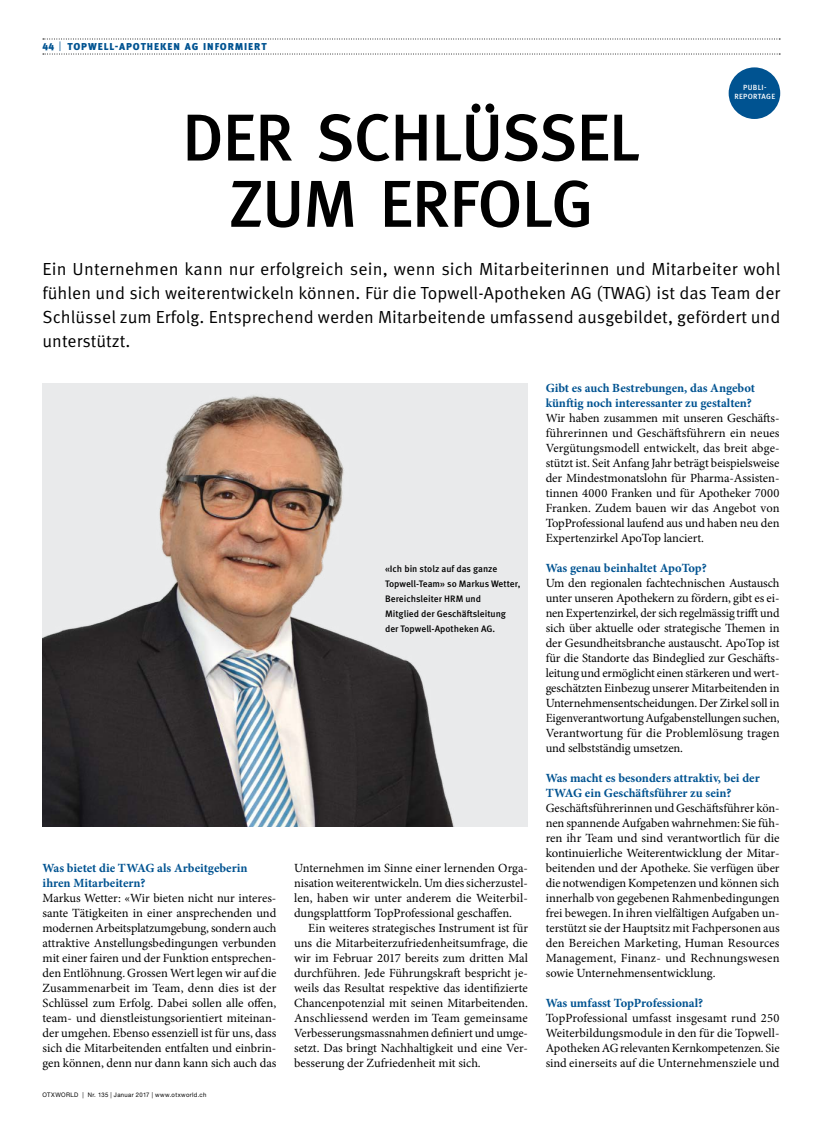
<style>
.page{position:relative;width:815px;height:1134px;background:#fff}
.page>*{position:absolute;margin:0;border:0;box-sizing:border-box;transform-origin:0 0}
.t1{font:500 66.25px/66.2px "Meta OT";letter-spacing:-.02em;color:#000;text-align:center}
.t2{font:17.5px/23.8px "Meta OT Norm";letter-spacing:.005em;color:#000;text-align:justify}
.t3{font:12.5px/15px "Minion Pro";color:#000;text-align:justify}
.t4{font:700 12.5px/15px "Minion Pro";color:#005391}
.t5{font:900 10px "Meta OT";letter-spacing:.09em;color:#005391}
.t6{font:500 9.38px/15px "Meta OT";color:#000}
.t7{font:500 7.5px/9px "Meta OT";letter-spacing:.04em;color:#fff;text-align:center}
.t8{font:6.25px "Helvetica Neue LT Pro";letter-spacing:.065em;color:#000;scale:.95 1}
.s1{font-family:"Meta OT Norm";font-weight:400}
</style>
<div class="page">
<svg style="left:43px;top:54px;width:737px;height:1px"></svg>
<svg style="left:43px;top:39px;width:737px;height:1px"></svg>
<div style="left:729px;top:67px;width:51px;height:52px;background:#005391;border-radius:50%"></div>
<img style="left:43px;top:383px;width:485px;height:444px">
<p class="t5" style="left:43px;top:41px;width:20px">44 <span class="s1">|</span></p>
<p class="t5" style="left:67px;top:41px;width:201px">TOPWELL-APOTHEKEN AG INFORMIERT</p>
<h1 class="t1" style="left:182px;top:107px;width:460px">DER SCHLÜSSEL<br>ZUM ERFOLG</h1>
<p class="t7" style="left:734px;top:83px;width:42px">PUBLI-<br>REPORTAGE</p>
<p class="t2" style="left:43px;top:258px;width:739px">Ein Unternehmen kann nur erfolgreich sein, wenn sich Mitarbeiterinnen und Mitarbeiter wohl fühlen und sich weiterentwickeln können. Für die Topwell-Apotheken AG (TWAG) ist das Team der Schlüssel zum Erfolg. Entsprechend werden Mitarbeitende umfassend ausgebildet, gefördert und unterstützt.</p>
<p class="t6" style="left:385px;top:561px;width:137px">«Ich bin stolz auf das ganze<br>Topwell-Team» so Markus Wetter,<br>Bereichsleiter HRM und<br>Mitglied der Geschäftsleitung der Topwell-Apotheken AG.</p>
<p class="t4" style="left:43px;top:861px;width:206px">Was bietet die TWAG als Arbeitgeberin ihren Mitarbeitern?</p>
<p class="t3" style="left:43px;top:890px;width:235px">Markus Wetter: «Wir bieten nicht nur interes&shy;sante Tätigkeiten in einer ansprechenden und modernen Arbeitsplatzumgebung, sondern auch attraktive Anstellungsbedingungen verbunden mit einer fairen und der Funktion entsprechen&shy;den Entlöhnung. Grossen Wert legen wir auf die Zusammenarbeit im Team, denn dies ist der Schlüssel zum Erfolg. Dabei sollen alle offen, team- und dienstleistungsorientiert miteinan&shy;der umgehen. Ebenso essenziell ist für uns, dass sich die Mitarbeitenden entfalten und einbrin&shy;gen können, denn nur dann kann sich auch das</p>
<p class="t8" style="left:43px;top:1091px;width:174px">OTXWORLD | Nr. 135 | Januar 2017 | www.otxworld.ch</p>
<p class="t3" style="left:294px;top:860px;width:235px">Unternehmen im Sinne einer lernenden Orga&shy;nisation weiterentwickeln. Um dies sicherzustel&shy;len, haben wir unter anderem die Weiterbil&shy;dungsplattform TopProfessional geschaffen.</p>
<p class="t3" style="left:294px;top:920px;width:235px;text-indent:14px">Ein weiteres strategisches Instrument ist für uns die Mitarbeiterzufriedenheitsumfrage, die wir im Februar 2017 bereits zum dritten Mal durchführen. Jede Führungskraft bespricht je&shy;weils das Resultat respektive das identifizierte Chancenpotenzial mit seinen Mitarbeitenden.<br>Anschliessend werden im Team gemeinsame Verbesserungsmassnahmen definiert und umge&shy;setzt. Das bringt Nachhaltigkeit und eine Ver&shy;besserung der Zufriedenheit mit sich.</p>
<p class="t4" style="left:546px;top:381px;width:211px">Gibt es auch Bestrebungen, das Angebot künftig noch interessanter zu gestalten?</p>
<p class="t3" style="left:546px;top:410px;width:235px">Wir haben zusammen mit unseren Geschäfts&shy;führerinnen und Geschäftsführern ein neues Vergütungsmodell entwickelt, das breit abge&shy;stützt ist. Seit Anfang Jahr beträgt beispielsweise der Mindestmonatslohn für Pharma-Assisten&shy;tinnen 4000 Franken und für Apotheker 7000<br>Franken. Zudem bauen wir das Angebot von TopProfessional laufend aus und haben neu den Expertenzirkel ApoTop lanciert.</p>
<p class="t4" style="left:546px;top:561px;width:163px">Was genau beinhaltet ApoTop?</p>
<p class="t3" style="left:546px;top:575px;width:235px">Um den regionalen fachtechnischen Austausch unter unseren Apothekern zu fördern, gibt es ei&shy;nen Expertenzirkel, der sich regelmässig trifft und sich über aktuelle oder strategische Themen in der Gesundheitsbranche austauscht. ApoTop ist für die Standorte das Bindeglied zur Geschäfts&shy;leitung und ermöglicht einen stärkeren und wert&shy;geschätzten Einbezug unserer Mitarbeitenden in Unternehmensentscheidungen. Der Zirkel soll in Eigenverantwortung Aufgabenstellungen suchen, Verantwortung für die Problemlösung tragen und selbstständig umsetzen.</p>
<p class="t4" style="left:546px;top:771px;width:216px">Was macht es besonders attraktiv, bei der<br>TWAG ein Geschäftsführer zu sein?</p>
<p class="t3" style="left:546px;top:800px;width:235px">Geschäftsführerinnen und Geschäftsführer kön&shy;nen spannende Aufgaben wahrnehmen: Sie füh&shy;ren ihr Team und sind verantwortlich für die kontinuierliche Weiterentwicklung der Mitar&shy;beitenden und der Apotheke. Sie verfügen über die notwendigen Kompetenzen und können sich innerhalb von gegebenen Rahmenbedingungen frei bewegen. In ihren vielfältigen Aufgaben un&shy;terstützt sie der Hauptsitz mit Fachpersonen aus den Bereichen Marketing, Human Resources Management, Finanz- und Rechnungswesen sowie Unternehmensentwicklung.</p>
<p class="t4" style="left:546px;top:996px;width:159px">Was umfasst TopProfessional?</p>
<p class="t3" style="left:546px;top:1010px;width:235px">TopProfessional umfasst insgesamt rund 250<br>Weiterbildungsmodule in den für die Topwell-Apotheken AG relevanten Kernkompetenzen. Sie sind einerseits auf die Unternehmensziele und</p>
</div>
